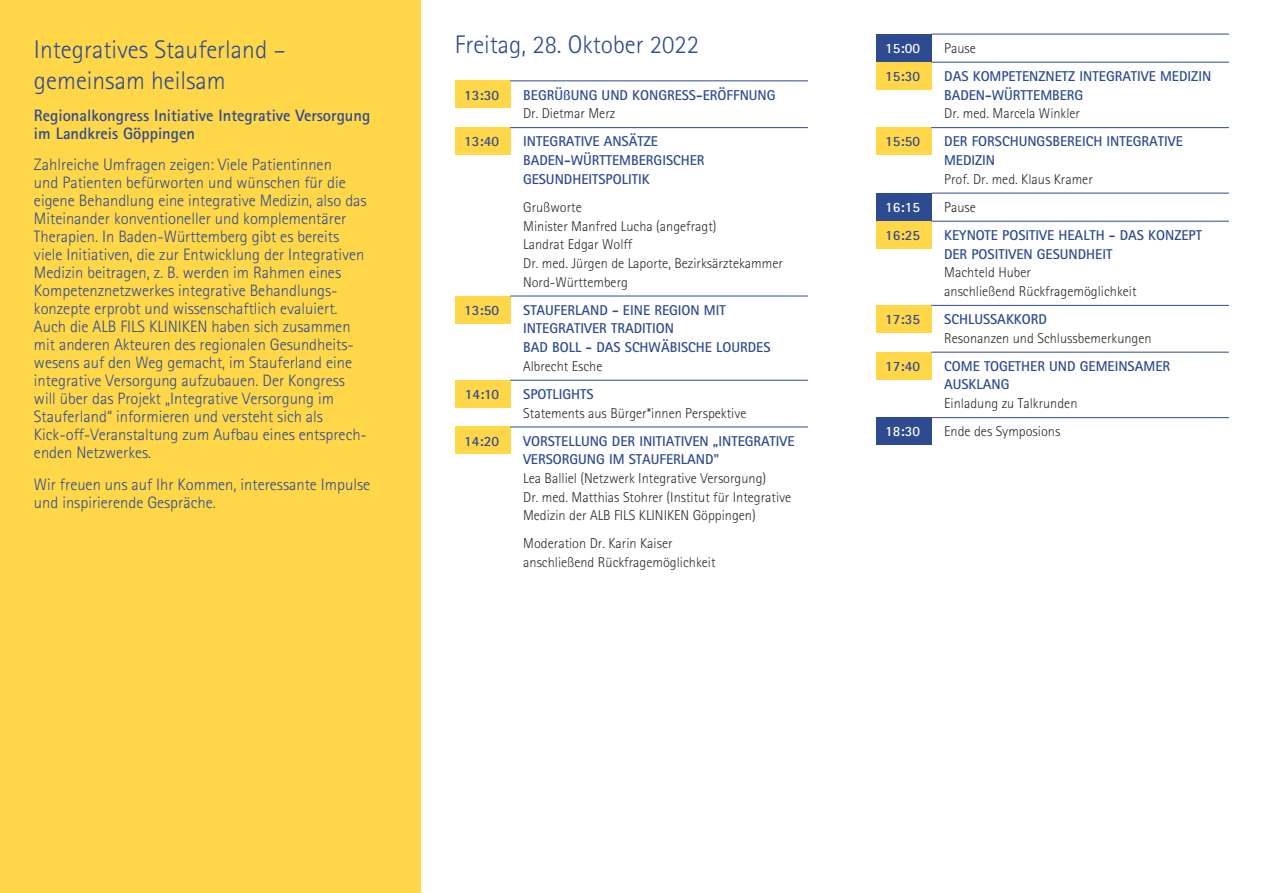
<style>
.page{position:relative;width:1263px;height:893px;background:#fff}
.page>*{position:absolute;margin:0;border:0;box-sizing:border-box;transform-origin:0 0}
.t1{font:300 25.5px/31.5px "Agfa Rotis Sans Serif";color:#2e4b91}
.t2{font:300 16.5px/18px "Agfa Rotis Sans Serif";color:#2e4b91}
.t3{font:700 16.5px/18px "Agfa Rotis Sans Serif";color:#2e4b91}
.t4{font:300 14.25px/18.8px "Agfa Rotis Sans Serif";color:#2b2a29}
.t5{font:700 14.25px/18.8px "Agfa Rotis Sans Serif";color:#2e4b91}
.t6{font:700 14.25px "Agfa Rotis Sans Serif";color:#fefefe}
</style>
<div class="page">
<div style="left:876px;top:62px;width:55px;height:27px;background:#ffd749"></div>
<hr style="left:931px;top:62px;width:298px;height:1px;background:#2e4b91">
<div style="left:876px;top:127px;width:55px;height:28px;background:#ffd749"></div>
<hr style="left:931px;top:127px;width:298px;height:1px;background:#2e4b91">
<div style="left:876px;top:221px;width:55px;height:27px;background:#ffd749"></div>
<hr style="left:931px;top:221px;width:298px;height:1px;background:#2e4b91">
<div style="left:876px;top:305px;width:55px;height:28px;background:#ffd749"></div>
<hr style="left:931px;top:305px;width:298px;height:1px;background:#2e4b91">
<div style="left:876px;top:352px;width:55px;height:27px;background:#ffd749"></div>
<hr style="left:931px;top:352px;width:298px;height:1px;background:#2e4b91">
<div style="left:455px;top:81px;width:55px;height:27px;background:#ffd749"></div>
<hr style="left:510px;top:81px;width:298px;height:1px;background:#2e4b91">
<div style="left:455px;top:127px;width:55px;height:28px;background:#ffd749"></div>
<hr style="left:510px;top:127px;width:298px;height:1px;background:#2e4b91">
<div style="left:455px;top:296px;width:55px;height:27px;background:#ffd749"></div>
<hr style="left:510px;top:296px;width:298px;height:1px;background:#2e4b91">
<div style="left:455px;top:380px;width:55px;height:27px;background:#ffd749"></div>
<hr style="left:510px;top:380px;width:298px;height:1px;background:#2e4b91">
<div style="left:455px;top:427px;width:55px;height:27px;background:#ffd749"></div>
<hr style="left:510px;top:427px;width:298px;height:1px;background:#2e4b91">
<div style="left:0;top:0;width:421px;height:893px;background:#ffd749"></div>
<div style="left:876px;top:34px;width:55px;height:27px;background:#2e4b91"></div>
<hr style="left:931px;top:34px;width:298px;height:1px;background:#2e4b91">
<div style="left:876px;top:193px;width:55px;height:27px;background:#2e4b91"></div>
<hr style="left:931px;top:193px;width:298px;height:1px;background:#2e4b91">
<div style="left:876px;top:417px;width:55px;height:28px;background:#2e4b91"></div>
<hr style="left:931px;top:417px;width:298px;height:1px;background:#2e4b91">
<h1 class="t1" style="left:34px;top:36px;width:253px">Integratives Stauferland – gemeinsam heilsam</h1>
<p class="t3" style="left:34px;top:108px;width:338px">Regionalkongress Initiative Integrative Versorgung im Landkreis Göppingen</p>
<p class="t2" style="left:34px;top:157px;width:335px">Zahlreiche Umfragen zeigen: Viele Patientinnen<br>und Patienten befürworten und wünschen für die eigene Behandlung eine integrative Medizin, also das Miteinander konventioneller und komplementärer Therapien. In Baden-Württemberg gibt es bereits viele Initiativen, die zur Entwicklung der Integrativen Medizin beitragen, z. B. werden im Rahmen eines Kompetenznetzwerkes integrative Behandlungs&shy;konzepte erprobt und wissenschaftlich evaluiert.<br>Auch die ALB FILS KLINIKEN haben sich zusammen mit anderen Akteuren des regionalen Gesundheits&shy;wesens auf den Weg gemacht, im Stauferland eine integrative Versorgung aufzubauen. Der Kongress will über das Projekt „Integrative Versorgung im Stauferland“ informieren und versteht sich als Kick-off-Veranstaltung zum Aufbau eines entsprech&shy;enden Netzwerkes.</p>
<p class="t2" style="left:34px;top:477px;width:338px">Wir freuen uns auf Ihr Kommen, interessante Impulse und inspirierende Gespräche.</p>
<h1 class="t1" style="left:455px;top:31px;width:246px">Freitag, 28. Oktober 2022</h1>
<p class="t5" style="left:464px;top:87px;width:36px">13:30</p>
<p class="t5" style="left:523px;top:87px;width:254px">BEGRÜßUNG UND KONGRESS-ERÖFFNUNG</p>
<p class="t4" style="left:523px;top:106px;width:94px">Dr. Dietmar Merz</p>
<p class="t5" style="left:464px;top:134px;width:36px">13:40</p>
<p class="t5" style="left:523px;top:134px;width:183px">INTEGRATIVE ANSÄTZE<br>BADEN-WÜRTTEMBERGISCHER<br>GESUNDHEITSPOLITIK</p>
<p class="t4" style="left:523px;top:199px;width:261px">Grußworte<br>Minister Manfred Lucha (angefragt)<br>Landrat Edgar Wolff<br>Dr. med. Jürgen de Laporte, Bezirksärztekammer<br>Nord-Württemberg</p>
<p class="t5" style="left:464px;top:302px;width:36px">13:50</p>
<p class="t5" style="left:523px;top:302px;width:249px">STAUFERLAND - EINE REGION MIT<br>INTEGRATIVER TRADITION<br>BAD BOLL - DAS SCHWÄBISCHE LOURDES</p>
<p class="t4" style="left:523px;top:358px;width:81px">Albrecht Esche</p>
<p class="t5" style="left:465px;top:386px;width:36px">14:10</p>
<p class="t5" style="left:523px;top:386px;width:72px">SPOTLIGHTS</p>
<p class="t4" style="left:523px;top:405px;width:225px">Statements aus Bürger*innen Perspektive</p>
<p class="t5" style="left:464px;top:433px;width:36px">14:20</p>
<p class="t5" style="left:523px;top:433px;width:273px">VORSTELLUNG DER INITIATIVEN „INTEGRATIVE<br>VERSORGUNG IM STAUFERLAND"</p>
<p class="t4" style="left:523px;top:470px;width:270px">Lea Balliel (Netzwerk Integrative Versorgung)<br>Dr. med. Matthias Stohrer (Institut für Integrative<br>Medizin der ALB FILS KLINIKEN Göppingen)</p>
<p class="t4" style="left:523px;top:536px;width:194px">Moderation Dr. Karin Kaiser anschließend Rückfragemöglichkeit</p>
<p class="t6" style="left:885px;top:43px;width:36px">15:00</p>
<p class="t4" style="left:944px;top:40px;width:33px">Pause</p>
<p class="t5" style="left:885px;top:68px;width:36px">15:30</p>
<p class="t5" style="left:944px;top:68px;width:269px">DAS KOMPETENZNETZ INTEGRATIVE MEDIZIN<br>BADEN-WÜRTTEMBERG</p>
<p class="t4" style="left:944px;top:105px;width:137px">Dr. med. Marcela Winkler</p>
<p class="t5" style="left:885px;top:134px;width:36px">15:50</p>
<p class="t5" style="left:944px;top:134px;width:240px">DER FORSCHUNGSBEREICH INTEGRATIVE<br>MEDIZIN</p>
<p class="t4" style="left:944px;top:171px;width:150px">Prof. Dr. med. Klaus Kramer</p>
<p class="t6" style="left:885px;top:202px;width:36px">16:15</p>
<p class="t4" style="left:944px;top:199px;width:33px">Pause</p>
<p class="t5" style="left:885px;top:227px;width:36px">16:25</p>
<p class="t5" style="left:944px;top:227px;width:260px">KEYNOTE POSITIVE HEALTH - DAS KONZEPT<br>DER POSITIVEN GESUNDHEIT</p>
<p class="t4" style="left:944px;top:264px;width:194px">Machteld Huber<br>anschließend Rückfragemöglichkeit</p>
<p class="t5" style="left:885px;top:311px;width:36px">17:35</p>
<p class="t5" style="left:944px;top:311px;width:104px">SCHLUSSAKKORD</p>
<p class="t4" style="left:944px;top:330px;width:209px">Resonanzen und Schlussbemerkungen</p>
<p class="t5" style="left:885px;top:358px;width:36px">17:40</p>
<p class="t5" style="left:944px;top:358px;width:228px">COME TOGETHER UND GEMEINSAMER<br>AUSKLANG</p>
<p class="t4" style="left:944px;top:395px;width:135px">Einladung zu Talkrunden</p>
<p class="t6" style="left:885px;top:426px;width:36px">18:30</p>
<p class="t4" style="left:944px;top:423px;width:118px">Ende des Symposions</p>
</div>
